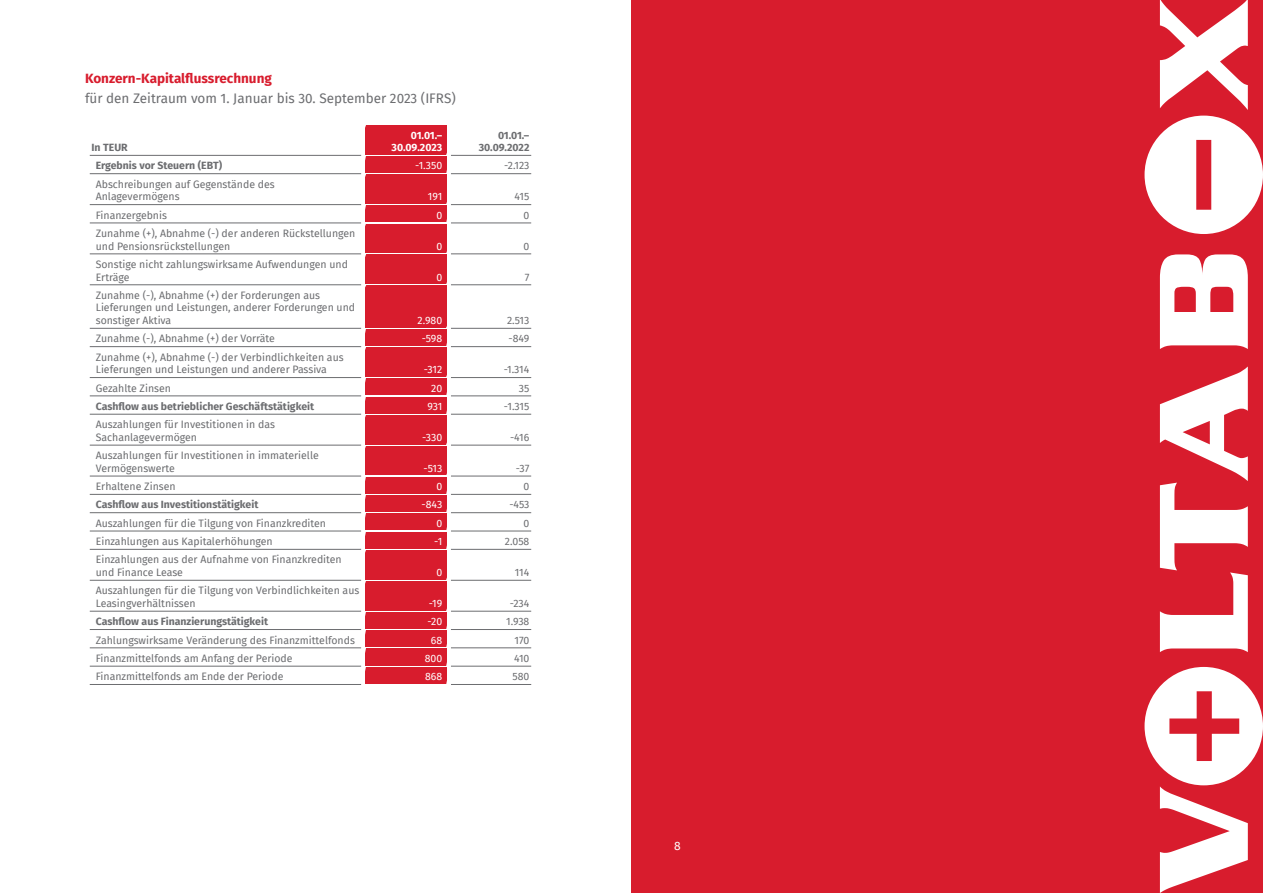
<style>
.page{position:relative;width:1263px;height:893px;background:#fff}
.page>*{position:absolute;margin:0;border:0;box-sizing:border-box;transform-origin:0 0}
.t1{font:13.5px "Fira Sans";color:#6c6d70}
.t2{font:700 13.5px "Fira Sans";color:#d81c2d}
.t3{font:12px "Fira Sans";color:#fff}
.t4{font:10.5px/12.6px "Fira Sans";color:#6c6d70}
.t5{font:700 10.5px/12.6px "Fira Sans";color:#6c6d70;text-align:right}
.t6{font:10.5px "Fira Sans";color:#fff}
.t7{font:700 10.5px/12.6px "Fira Sans";letter-spacing:-.01em;color:#fff;text-align:right}
</style>
<div class="page">
<div style="left:631px;top:0;width:632px;height:893px;background:#d81c2d"></div>
<svg style="left:1160px;top:366px;width:88px;height:286px"></svg>
<svg style="left:1160px;top:254px;width:88px;height:95px"></svg>
<svg style="left:1160px;top:0;width:88px;height:110px"></svg>
<svg style="left:1144px;top:667px;width:119px;height:226px"></svg>
<svg style="left:1144px;top:116px;width:119px;height:118px"></svg>
<hr style="left:90px;top:155px;width:271px;height:1px;background:#6c6d70">
<hr style="left:451px;top:155px;width:80px;height:1px;background:#6c6d70">
<hr style="left:90px;top:173px;width:271px;height:1px;background:#6c6d70">
<hr style="left:451px;top:173px;width:80px;height:1px;background:#6c6d70">
<hr style="left:90px;top:204px;width:271px;height:1px;background:#6c6d70">
<hr style="left:451px;top:204px;width:80px;height:1px;background:#6c6d70">
<hr style="left:90px;top:223px;width:271px;height:1px;background:#6c6d70">
<hr style="left:451px;top:223px;width:80px;height:1px;background:#6c6d70">
<hr style="left:90px;top:253px;width:271px;height:1px;background:#6c6d70">
<hr style="left:451px;top:253px;width:80px;height:1px;background:#6c6d70">
<hr style="left:90px;top:284px;width:271px;height:1px;background:#6c6d70">
<hr style="left:451px;top:284px;width:80px;height:1px;background:#6c6d70">
<hr style="left:90px;top:328px;width:271px;height:1px;background:#6c6d70">
<hr style="left:451px;top:328px;width:80px;height:1px;background:#6c6d70">
<hr style="left:90px;top:346px;width:271px;height:1px;background:#6c6d70">
<hr style="left:451px;top:346px;width:80px;height:1px;background:#6c6d70">
<hr style="left:90px;top:377px;width:271px;height:1px;background:#6c6d70">
<hr style="left:451px;top:377px;width:80px;height:1px;background:#6c6d70">
<hr style="left:90px;top:395px;width:271px;height:1px;background:#6c6d70">
<hr style="left:451px;top:395px;width:80px;height:1px;background:#6c6d70">
<hr style="left:90px;top:414px;width:271px;height:1px;background:#6c6d70">
<hr style="left:451px;top:414px;width:80px;height:1px;background:#6c6d70">
<hr style="left:90px;top:445px;width:271px;height:1px;background:#6c6d70">
<hr style="left:451px;top:445px;width:80px;height:1px;background:#6c6d70">
<hr style="left:90px;top:476px;width:271px;height:1px;background:#6c6d70">
<hr style="left:451px;top:476px;width:80px;height:1px;background:#6c6d70">
<hr style="left:90px;top:494px;width:271px;height:1px;background:#6c6d70">
<hr style="left:451px;top:494px;width:80px;height:1px;background:#6c6d70">
<hr style="left:90px;top:512px;width:271px;height:1px;background:#6c6d70">
<hr style="left:451px;top:512px;width:80px;height:1px;background:#6c6d70">
<hr style="left:90px;top:531px;width:271px;height:1px;background:#6c6d70">
<hr style="left:451px;top:531px;width:80px;height:1px;background:#6c6d70">
<hr style="left:90px;top:549px;width:271px;height:1px;background:#6c6d70">
<hr style="left:451px;top:549px;width:80px;height:1px;background:#6c6d70">
<hr style="left:90px;top:580px;width:271px;height:1px;background:#6c6d70">
<hr style="left:451px;top:580px;width:80px;height:1px;background:#6c6d70">
<hr style="left:90px;top:611px;width:271px;height:1px;background:#6c6d70">
<hr style="left:451px;top:611px;width:80px;height:1px;background:#6c6d70">
<hr style="left:90px;top:629px;width:271px;height:1px;background:#6c6d70">
<hr style="left:451px;top:629px;width:80px;height:1px;background:#6c6d70">
<hr style="left:90px;top:647px;width:271px;height:1px;background:#6c6d70">
<hr style="left:451px;top:647px;width:80px;height:1px;background:#6c6d70">
<hr style="left:90px;top:666px;width:271px;height:1px;background:#6c6d70">
<hr style="left:451px;top:666px;width:80px;height:1px;background:#6c6d70">
<hr style="left:90px;top:684px;width:271px;height:1px;background:#6c6d70">
<hr style="left:451px;top:684px;width:80px;height:1px;background:#6c6d70">
<div style="left:366px;top:126px;width:80px;height:557px;background:#d81c2d"></div>
<p class="t2" style="left:85px;top:67px;width:188px">Konzern-Kapitalflussrechnung</p>
<p class="t1" style="left:85px;top:88px;width:372px">für den Zeitraum vom 1. Januar bis 30. September 2023 (IFRS)</p>
<p class="t5" style="left:92px;top:140px;width:38px">In TEUR</p>
<p class="t7" style="left:392px;top:128px;width:52px">01.01.–<br>30.09.2023</p>
<p class="t5" style="left:479px;top:128px;width:52px">01.01.–<br>30.09.2022</p>
<p class="t5" style="left:96px;top:159px;width:128px">Ergebnis vor Steuern (EBT)</p>
<p class="t6" style="left:415px;top:158px;width:29px">-1.350</p>
<p class="t4" style="left:504px;top:159px;width:27px">-2.123</p>
<p class="t4" style="left:96px;top:178px;width:181px">Abschreibungen auf Gegenstände des<br>Anlagevermögens</p>
<p class="t6" style="left:428px;top:189px;width:16px">191</p>
<p class="t4" style="left:515px;top:190px;width:16px">415</p>
<p class="t4" style="left:96px;top:208px;width:73px">Finanzergebnis</p>
<p class="t6" style="left:436px;top:207px;width:7px">0</p>
<p class="t4" style="left:524px;top:208px;width:7px">0</p>
<p class="t4" style="left:96px;top:227px;width:261px">Zunahme (+), Abnahme (-) der anderen Rückstellungen und Pensionsrückstellungen</p>
<p class="t6" style="left:436px;top:238px;width:7px">0</p>
<p class="t4" style="left:524px;top:239px;width:7px">0</p>
<p class="t4" style="left:96px;top:258px;width:254px">Sonstige nicht zahlungswirksame Aufwendungen und<br>Erträge</p>
<p class="t4" style="left:96px;top:289px;width:261px">Zunahme (-), Abnahme (+) der Forderungen aus<br>Lieferungen und Leistungen, anderer Forderungen und sonstiger Aktiva</p>
<p class="t6" style="left:436px;top:269px;width:7px">0</p>
<p class="t4" style="left:525px;top:270px;width:6px">7</p>
<p class="t6" style="left:418px;top:312px;width:26px">2.980</p>
<p class="t4" style="left:507px;top:314px;width:24px">2.513</p>
<p class="t4" style="left:96px;top:332px;width:181px">Zunahme (-), Abnahme (+) der Vorräte</p>
<p class="t6" style="left:422px;top:331px;width:22px">-598</p>
<p class="t4" style="left:508px;top:332px;width:22px">-849</p>
<p class="t4" style="left:96px;top:350px;width:249px">Zunahme (+), Abnahme (-) der Verbindlichkeiten aus<br>Lieferungen und Leistungen und anderer Passiva</p>
<p class="t6" style="left:424px;top:362px;width:20px">-312</p>
<p class="t4" style="left:504px;top:363px;width:27px">-1.314</p>
<p class="t4" style="left:96px;top:381px;width:77px">Gezahlte Zinsen</p>
<p class="t6" style="left:431px;top:380px;width:13px">20</p>
<p class="t4" style="left:519px;top:381px;width:12px">35</p>
<p class="t5" style="left:96px;top:399px;width:220px">Cashflow aus betrieblicher Geschäftstätigkeit</p>
<p class="t6" style="left:427px;top:398px;width:16px">931</p>
<p class="t4" style="left:504px;top:400px;width:27px">-1.315</p>
<p class="t4" style="left:96px;top:418px;width:181px">Auszahlungen für Investitionen in das<br>Sachanlagevermögen</p>
<p class="t6" style="left:422px;top:429px;width:21px">-330</p>
<p class="t4" style="left:510px;top:431px;width:21px">-416</p>
<p class="t4" style="left:96px;top:449px;width:224px">Auszahlungen für Investitionen in immaterielle<br>Vermögenswerte</p>
<p class="t6" style="left:424px;top:460px;width:20px">-513</p>
<p class="t4" style="left:516px;top:462px;width:15px">-37</p>
<p class="t4" style="left:96px;top:480px;width:81px">Erhaltene Zinsen</p>
<p class="t6" style="left:436px;top:478px;width:7px">0</p>
<p class="t4" style="left:524px;top:480px;width:7px">0</p>
<p class="t5" style="left:96px;top:498px;width:164px">Cashflow aus Investitionstätigkeit</p>
<p class="t6" style="left:422px;top:497px;width:22px">-843</p>
<p class="t4" style="left:509px;top:498px;width:22px">-453</p>
<p class="t4" style="left:96px;top:516px;width:232px">Auszahlungen für die Tilgung von Finanzkrediten</p>
<p class="t6" style="left:436px;top:515px;width:7px">0</p>
<p class="t4" style="left:524px;top:516px;width:7px">0</p>
<p class="t4" style="left:96px;top:535px;width:178px">Einzahlungen aus Kapitalerhöhungen</p>
<p class="t6" style="left:434px;top:533px;width:10px">-1</p>
<p class="t4" style="left:505px;top:535px;width:26px">2.058</p>
<p class="t4" style="left:96px;top:553px;width:247px">Einzahlungen aus der Aufnahme von Finanzkrediten und Finance Lease</p>
<p class="t6" style="left:436px;top:564px;width:7px">0</p>
<p class="t4" style="left:515px;top:566px;width:16px">114</p>
<p class="t4" style="left:96px;top:584px;width:265px">Auszahlungen für die Tilgung von Verbindlichkeiten aus<br>Leasingverhältnissen</p>
<p class="t6" style="left:429px;top:595px;width:15px">-19</p>
<p class="t4" style="left:510px;top:597px;width:21px">-234</p>
<p class="t5" style="left:96px;top:615px;width:174px">Cashflow aus Finanzierungstätigkeit</p>
<p class="t6" style="left:428px;top:614px;width:16px">-20</p>
<p class="t4" style="left:506px;top:615px;width:25px">1.938</p>
<p class="t4" style="left:96px;top:633px;width:261px">Zahlungswirksame Veränderung des Finanzmittelfonds</p>
<p class="t6" style="left:431px;top:632px;width:13px">68</p>
<p class="t4" style="left:514px;top:633px;width:16px">170</p>
<p class="t4" style="left:96px;top:652px;width:198px">Finanzmittelfonds am Anfang der Periode</p>
<p class="t6" style="left:425px;top:650px;width:19px">800</p>
<p class="t4" style="left:514px;top:652px;width:17px">410</p>
<p class="t4" style="left:96px;top:670px;width:189px">Finanzmittelfonds am Ende der Periode</p>
<p class="t6" style="left:425px;top:669px;width:19px">868</p>
<p class="t4" style="left:512px;top:670px;width:18px">580</p>
<p class="t3" style="left:674px;top:837px;width:8px">8</p>
</div>
